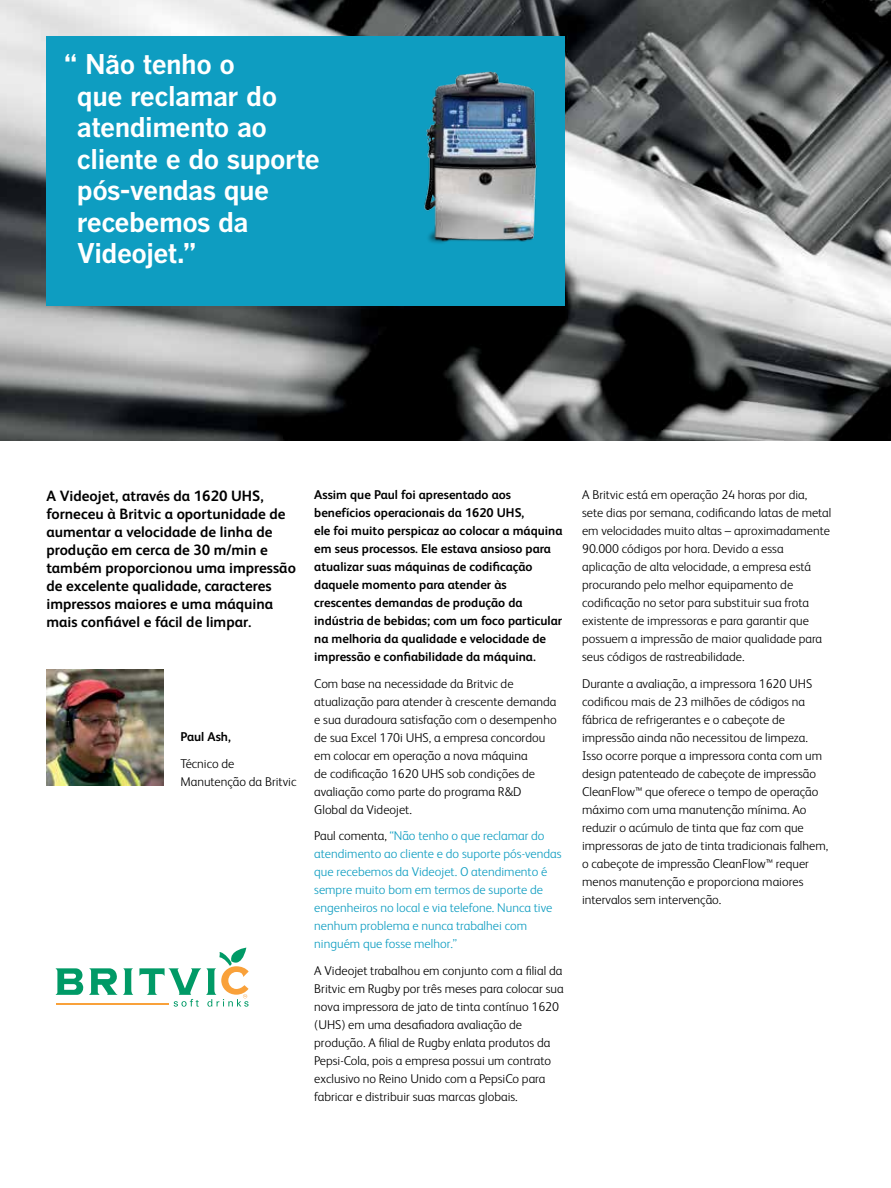
<style>
.page{position:relative;width:891px;height:1188px;background:#fff}
.page>*{position:absolute;margin:0;border:0;box-sizing:border-box;transform-origin:0 0}
.t1{font:27px/31.5px "Benton Got Bol";letter-spacing:-.02em;color:#fff}
.t2{font:700 15px/18px "FS Albert";color:#000}
.t3{font:300 12.75px/18px "FS Albert";color:#000}
.t4{font:700 12.75px/18px "FS Albert";color:#000}
.t5{font:300 12.75px/18px "FS Albert";color:#0e9dc1}
.s1{color:#000}
</style>
<div class="page">
<img style="left:0;top:0;width:891px;height:441px">
<div style="left:46px;top:36px;width:519px;height:270px;background:#0e9dc1"></div>
<img style="left:424px;top:71px;width:113px;height:172px">
<svg style="left:56px;top:968px;width:27px;height:27px"></svg>
<svg style="left:89px;top:968px;width:28px;height:27px"></svg>
<svg style="left:123px;top:968px;width:10px;height:27px"></svg>
<hr style="left:56px;top:1003px;width:112px;height:2px;background:#f9a13a">
<svg style="left:139px;top:948px;width:110px;height:59px"></svg>
<img style="left:46px;top:669px;width:117px;height:117px">
<h1 class="t1" style="left:77px;top:48px;width:245px;text-indent:-13px">“ Não tenho o<br>que reclamar do atendimento ao cliente e do suporte pós-vendas que recebemos da<br>Videojet.”</h1>
<p class="t2" style="left:46px;top:487px;width:251px">A Videojet, através da 1620 UHS, forneceu à Britvic a oportunidade de aumentar a velocidade de linha de produção em cerca de 30 m/min e também proporcionou uma impressão de excelente qualidade, caracteres impressos maiores e uma máquina mais confiável e fácil de limpar.</p>
<p class="t4" style="left:180px;top:728px;width:52px">Paul Ash,</p>
<p class="t3" style="left:180px;top:754px;width:118px">Técnico de<br>Manutenção da Britvic</p>
<p class="t4" style="left:314px;top:486px;width:250px">Assim que Paul foi apresentado aos benefícios operacionais da 1620 UHS,<br>ele foi muito perspicaz ao colocar a máquina em seus processos. Ele estava ansioso para atualizar suas máquinas de codificação daquele momento para atender às crescentes demandas de produção da indústria de bebidas; com um foco particular na melhoria da qualidade e velocidade de impressão e confiabilidade da máquina.</p>
<p class="t3" style="left:314px;top:674px;width:244px">Com base na necessidade da Britvic de atualização para atender à crescente demanda e sua duradoura satisfação com o desempenho de sua Excel 170i UHS, a empresa concordou em colocar em operação a nova máquina<br>de codificação 1620 UHS sob condições de avaliação como parte do programa R&amp;D Global da Videojet.</p>
<p class="t5" style="left:314px;top:827px;width:249px"><span class="s1">Paul comenta,</span> “Não tenho o que reclamar do atendimento ao cliente e do suporte pós-vendas que recebemos da Videojet. O atendimento é sempre muito bom em termos de suporte de engenheiros no local e via telefone. Nunca tive nenhum problema e nunca trabalhei com ninguém que fosse melhor.”</p>
<p class="t3" style="left:314px;top:961px;width:251px">A Videojet trabalhou em conjunto com a filial da Britvic em Rugby por três meses para colocar sua nova impressora de jato de tinta contínuo 1620 (UHS) em uma desafiadora avaliação de produção. A filial de Rugby enlata produtos da Pepsi-Cola, pois a empresa possui um contrato exclusivo no Reino Unido com a PepsiCo para fabricar e distribuir suas marcas globais.</p>
<p class="t3" style="left:582px;top:486px;width:251px">A Britvic está em operação 24 horas por dia, sete dias por semana, codificando latas de metal em velocidades muito altas – aproximadamente 90.000 códigos por hora. Devido a essa aplicação de alta velocidade, a empresa está procurando pelo melhor equipamento de codificação no setor para substituir sua frota existente de impressoras e para garantir que possuem a impressão de maior qualidade para seus códigos de rastreabilidade.</p>
<p class="t3" style="left:582px;top:674px;width:248px">Durante a avaliação, a impressora 1620 UHS codificou mais de 23 milhões de códigos na fábrica de refrigerantes e o cabeçote de impressão ainda não necessitou de limpeza.<br>Isso ocorre porque a impressora conta com um design patenteado de cabeçote de impressão CleanFlow™ que oferece o tempo de operação máximo com uma manutenção mínima. Ao reduzir o acúmulo de tinta que faz com que impressoras de jato de tinta tradicionais falhem, o cabeçote de impressão CleanFlow™ requer menos manutenção e proporciona maiores intervalos sem intervenção.</p>
</div>
